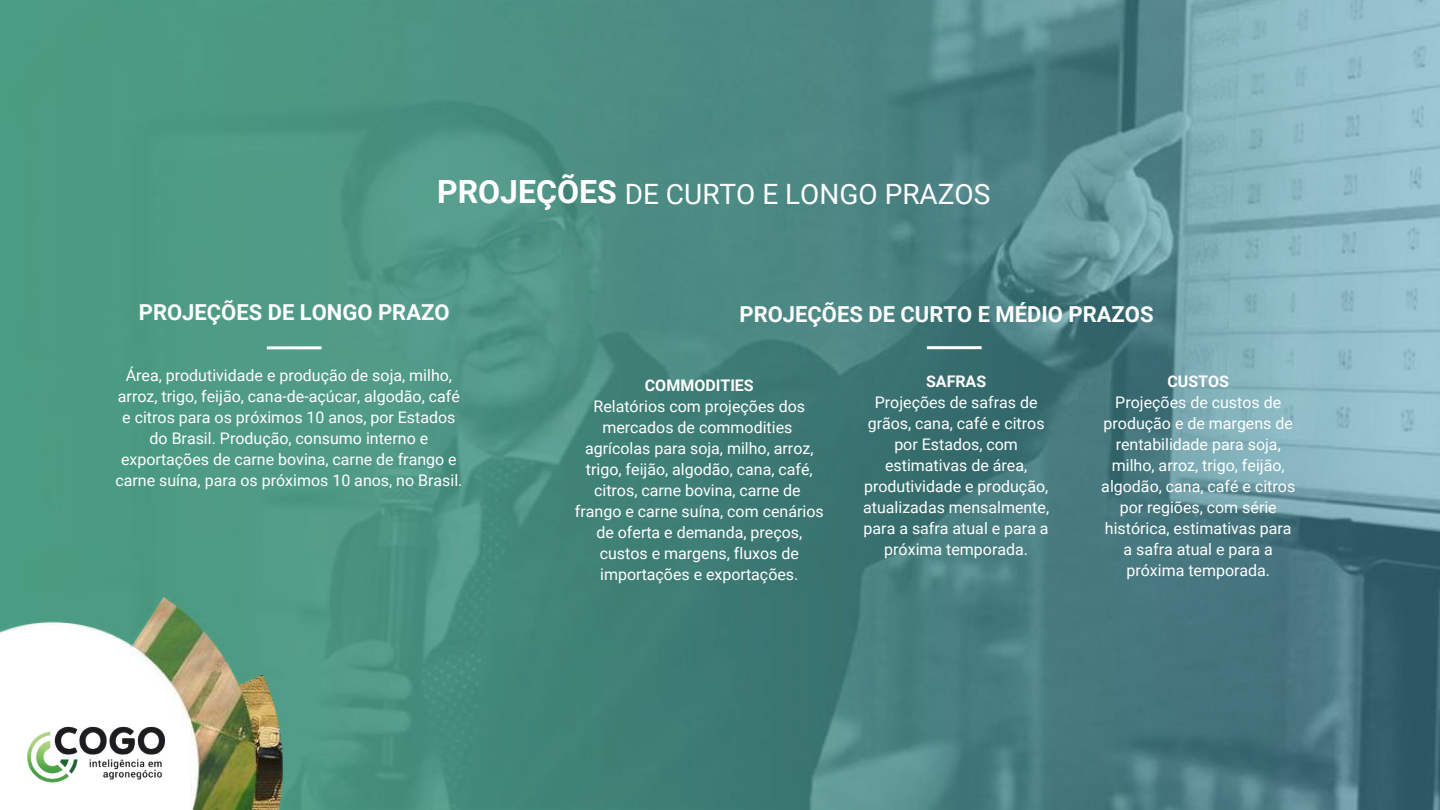
<style>
.page{position:relative;width:1440px;height:810px;background:#fff}
.page>*{position:absolute;margin:0;border:0;box-sizing:border-box;transform-origin:0 0}
.t1{font:28px "Roboto";color:#fff}
.t2{font:700 22px "Roboto";color:#fff}
.t3{font:16px/21px "Roboto";color:#fff;text-align:center}
.t4{font:700 16px "Roboto";color:#fff}
.s1{font-weight:700;font-size:32px}
</style>
<div class="page">
<img style="left:0;top:0;width:1440px;height:810px">
<hr style="left:267px;top:346px;width:55px;height:3px;background:#fff">
<hr style="left:927px;top:346px;width:55px;height:3px;background:#fff">
<img style="left:0;top:589px;width:333px;height:220px">
<img style="left:0;top:700px;width:191px;height:109px">
<h1 class="t1" style="left:437px;top:178px;width:555px"><span class="s1">PROJEÇÕES</span> DE CURTO E LONGO PRAZOS</h1>
<h2 class="t2" style="left:139px;top:300px;width:312px">PROJEÇÕES DE LONGO PRAZO</h2>
<h2 class="t2" style="left:740px;top:301px;width:416px">PROJEÇÕES DE CURTO E MÉDIO PRAZOS</h2>
<p class="t3" style="left:115px;top:365px;width:349px">Área, produtividade e produção de soja, milho, arroz, trigo, feijão, cana-de-açúcar, algodão, café e citros para os próximos 10 anos, por Estados do Brasil. Produção, consumo interno e exportações de carne bovina, carne de frango e carne suína, para os próximos 10 anos, no Brasil.</p>
<p class="t4" style="left:645px;top:376px;width:110px">COMMODITIES</p>
<p class="t3" style="left:575px;top:396px;width:250px">Relatórios com projeções dos mercados de commodities agrícolas para soja, milho, arroz, trigo, feijão, algodão, cana, café, citros, carne bovina, carne de frango e carne suína, com cenários de oferta e demanda, preços, custos e margens, fluxos de importações e exportações.</p>
<p class="t4" style="left:926px;top:373px;width:62px">SAFRAS</p>
<p class="t3" style="left:863px;top:393px;width:187px">Projeções de safras de grãos, cana, café e citros por Estados, com estimativas de área, produtividade e produção, atualizadas mensalmente, para a safra atual e para a próxima temporada.</p>
<p class="t4" style="left:1167px;top:373px;width:63px">CUSTOS</p>
<p class="t3" style="left:1101px;top:393px;width:195px">Projeções de custos de produção e de margens de rentabilidade para soja, milho, arroz, trigo, feijão, algodão, cana, café e citros por regiões, com série histórica, estimativas para a safra atual e para a próxima temporada.</p>
</div>
